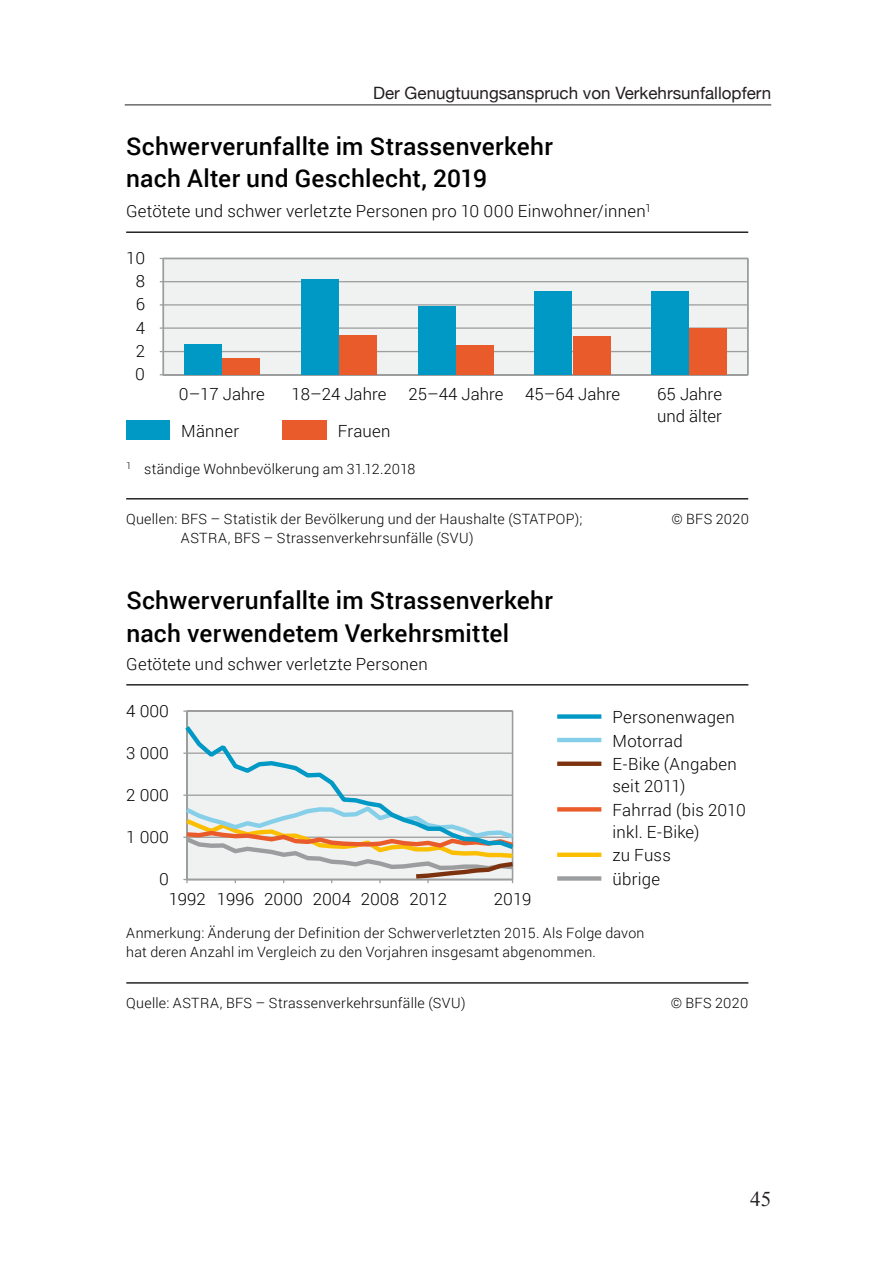
<style>
.page{position:relative;width:879px;height:1276px;background:#fff}
.page>*{position:absolute;margin:0;border:0;box-sizing:border-box;transform-origin:0 0}
.t1{font:500 24.4px/32.2px "Roboto";letter-spacing:.01em;color:#000}
.t2{font:21px "Times New Roman";color:#231f20}
.t3{font:17px "Helvetica Neue";color:#231f20}
.t4{font:300 16.8px/23px "Roboto";letter-spacing:.01em;color:#000}
.t5{font:300 14.2px/18.6px "Roboto";letter-spacing:.02em;color:#000}
.s1{color:#fff}
</style>
<div class="page">
<hr style="left:125px;top:105px;width:646px;height:1px;background:#231f20">
<div style="left:126px;top:420px;width:44px;height:20px;background:#0098c4"></div>
<div style="left:283px;top:420px;width:44px;height:20px;background:#e95b2b"></div>
<hr style="left:126px;top:498px;width:622px;height:1px;background:#000">
<hr style="left:126px;top:231px;width:622px;height:2px;background:#000">
<svg style="left:159px;top:257px;width:589px;height:119px"></svg>
<hr style="left:163px;top:351px;width:585px;height:1px;background:#9c9d9f">
<hr style="left:163px;top:327px;width:585px;height:2px;background:#9c9d9f">
<hr style="left:163px;top:304px;width:585px;height:1px;background:#9c9d9f">
<hr style="left:163px;top:281px;width:585px;height:1px;background:#9c9d9f">
<hr style="left:163px;top:258px;width:585px;height:1px;background:#9c9d9f">
<hr style="left:163px;top:258px;width:1px;height:117px;background:#9c9d9f">
<hr style="left:163px;top:374px;width:585px;height:1px;background:#9c9d9f">
<div style="left:222px;top:358px;width:38px;height:17px;background:#e95b2b"></div>
<div style="left:339px;top:335px;width:38px;height:40px;background:#e95b2b"></div>
<div style="left:455px;top:346px;width:38px;height:29px;background:#e95b2b"></div>
<div style="left:572px;top:336px;width:38px;height:39px;background:#e95b2b"></div>
<div style="left:689px;top:328px;width:38px;height:47px;background:#e95b2b"></div>
<div style="left:184px;top:344px;width:38px;height:31px;background:#0098c4"></div>
<div style="left:301px;top:279px;width:38px;height:96px;background:#0098c4"></div>
<div style="left:417px;top:306px;width:38px;height:69px;background:#0098c4"></div>
<div style="left:534px;top:291px;width:38px;height:84px;background:#0098c4"></div>
<div style="left:651px;top:291px;width:38px;height:84px;background:#0098c4"></div>
<div style="left:557px;top:714px;width:44px;height:5px;background:#0098c4"></div>
<hr style="left:557px;top:738px;width:44px;height:4px;background:#85cfe8">
<div style="left:557px;top:761px;width:44px;height:5px;background:#7c320e"></div>
<svg style="left:557px;top:807px;width:44px;height:4px"></svg>
<div style="left:557px;top:852px;width:44px;height:5px;background:#fbbe00"></div>
<svg style="left:557px;top:876px;width:44px;height:4px"></svg>
<hr style="left:126px;top:982px;width:622px;height:1px;background:#000">
<hr style="left:126px;top:684px;width:622px;height:1px;background:#000">
<div style="left:188px;top:710px;width:326px;height:11px;background:#f0f1f1"></div>
<hr style="left:187px;top:710px;width:325px;height:2px;background:#9c9d9f">
<hr style="left:186px;top:711px;width:2px;height:168px;background:#9c9d9f">
<svg style="left:183px;top:721px;width:331px;height:162px"></svg>
<p class="t3" style="left:373px;top:81px;width:400px">Der Genugtuungsanspruch von Verkehrsunfallopfern</p>
<h1 class="t1" style="left:126px;top:129px;width:428px">Schwerverunfallte im Strassenverkehr nach Alter und Geschlecht, 2019</h1>
<p class="t4" style="left:126px;top:199px;width:527px">Getötete und schwer verletzte Personen pro 10 000 Einwohner/innen<sup>1</sup></p>
<p class="t4" style="left:126px;top:246px;width:21px">10</p>
<p class="t4" style="left:136px;top:269px;width:11px">8</p>
<p class="t4" style="left:136px;top:292px;width:11px">6</p>
<p class="t4" style="left:136px;top:315px;width:11px">4</p>
<p class="t4" style="left:136px;top:339px;width:11px">2</p>
<p class="t4" style="left:135px;top:362px;width:11px">0</p>
<p class="t4" style="left:179px;top:382px;width:88px">0–17 Jahre</p>
<p class="t4" style="left:291px;top:382px;width:96px">18–24 Jahre</p>
<p class="t4" style="left:408px;top:382px;width:96px">25–44 Jahre</p>
<p class="t4" style="left:525px;top:382px;width:96px">45–64 Jahre</p>
<p class="t4" style="left:657px;top:382px;width:66px;line-height:21.8px">65 Jahre und älter</p>
<p class="t4" style="left:181px;top:419px;width:60px">Männer</p>
<p class="t4" style="left:338px;top:419px;width:54px">Frauen</p>
<p class="t5" style="left:126px;top:459px;width:291px"><sup>1</sup> ständige Wohnbevölkerung am 31.12.2018</p>
<p class="t5" style="left:126px;top:509px;width:458px">Quellen: BFS – Statistik der Bevölkerung und der Haushalte (STATPOP);</p>
<p class="t5" style="left:671px;top:509px;width:79px">© BFS 2020</p>
<p class="t5" style="left:126px;top:528px;width:349px"><span class="s1">Quellen:</span> ASTRA, BFS – Strassenverkehrsunfälle (SVU)</p>
<h1 class="t1" style="left:126px;top:583px;width:428px">Schwerverunfallte im Strassenverkehr nach verwendetem Verkehrsmittel</h1>
<p class="t4" style="left:126px;top:652px;width:303px">Getötete und schwer verletzte Personen</p>
<p class="t4" style="left:126px;top:698px;width:44px">4 000</p>
<p class="t4" style="left:126px;top:740px;width:44px">3 000</p>
<p class="t4" style="left:126px;top:782px;width:44px">2 000</p>
<p class="t4" style="left:126px;top:825px;width:44px">1 000</p>
<p class="t4" style="left:159px;top:867px;width:11px">0</p>
<p class="t4" style="left:169px;top:886px;width:280px">1992 1996 2000 2004 2008 2012</p>
<p class="t4" style="left:494px;top:886px;width:39px">2019</p>
<p class="t4" style="left:612px;top:705px;width:135px">Personenwagen<br>Motorrad<br>E-Bike (Angaben seit 2011)<br>Fahrrad (bis 2010 inkl. E-Bike)</p>
<p class="t4" style="left:612px;top:843px;width:60px">zu Fuss übrige</p>
<p class="t5" style="left:126px;top:923px;width:520px">Anmerkung: Änderung der Definition der Schwerverletzten 2015. Als Folge davon hat deren Anzahl im Vergleich zu den Vorjahren insgesamt abgenommen.</p>
<p class="t5" style="left:126px;top:993px;width:341px">Quelle: ASTRA, BFS – Strassenverkehrsunfälle (SVU)</p>
<p class="t5" style="left:670px;top:993px;width:79px">© BFS 2020</p>
<h2 class="t2" style="left:750px;top:1185px;width:22px">45</h2>
</div>
